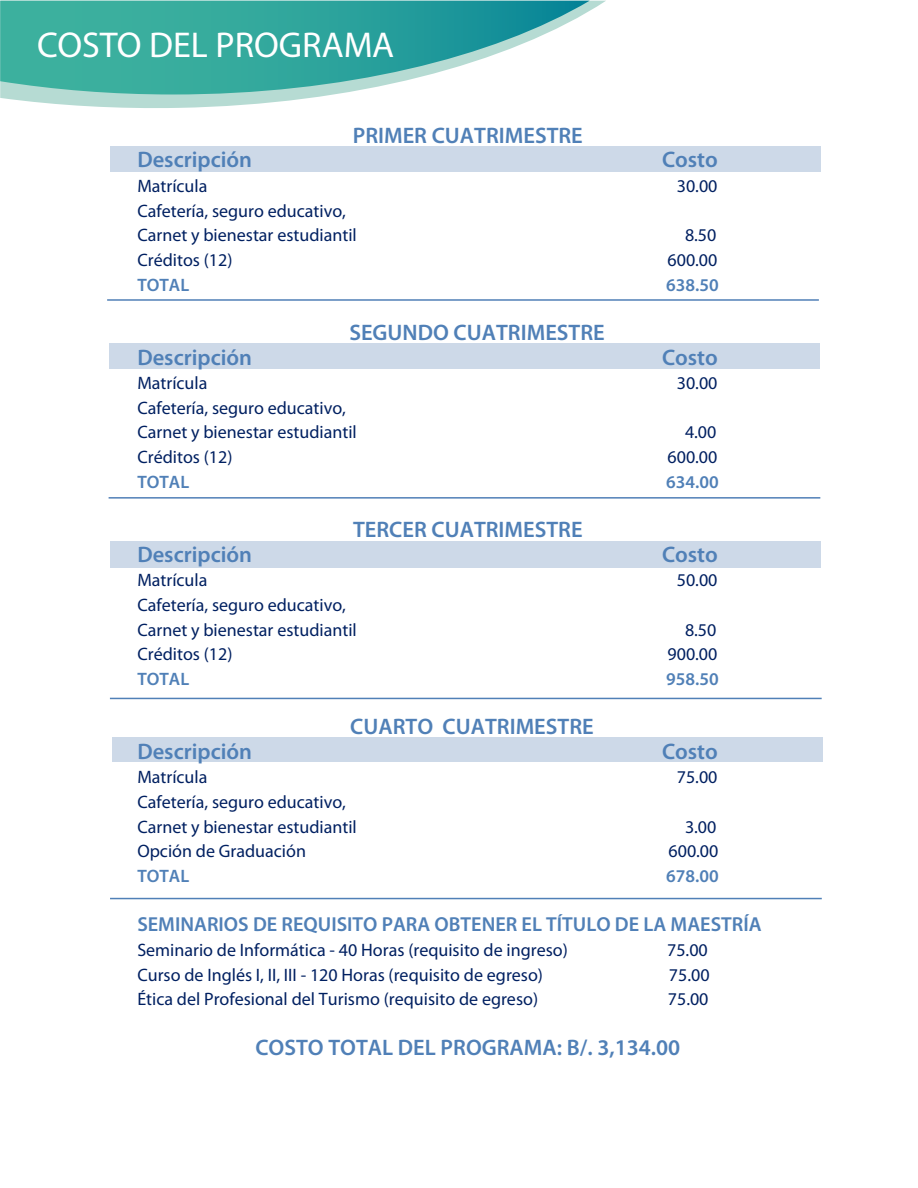
<style>
.page{position:relative;width:918px;height:1188px;background:#fff}
.page>*{position:absolute;margin:0;border:0;box-sizing:border-box;transform-origin:0 0}
.t1{font:36px "Myriad Pro";color:#fff}
.t2{font:600 22.5px "Myriad Pro";color:#5080b7}
.t3{font:600 20.25px "Myriad Pro";color:#5080b7}
.t4{font:18px/24.6px "Myriad Pro";color:#002061}
.t5{font:600 18px "Myriad Pro";color:#5080b7}
</style>
<div class="page">
<svg style="left:0;top:1px;width:606px;height:107px"></svg>
<svg style="left:0;top:1px;width:590px;height:93px"></svg>
<div style="left:112px;top:738px;width:710px;height:24px;background:#cdd9e8"></div>
<div style="left:110px;top:542px;width:711px;height:26px;background:#cdd9e8"></div>
<div style="left:109px;top:343px;width:710px;height:26px;background:#cdd9e8"></div>
<div style="left:110px;top:147px;width:711px;height:25px;background:#cdd9e8"></div>
<hr style="left:109px;top:497px;width:711px;height:2px;background:#5080b7">
<hr style="left:110px;top:898px;width:712px;height:1px;background:#5080b7">
<hr style="left:107px;top:299px;width:712px;height:2px;background:#5080b7">
<hr style="left:110px;top:698px;width:712px;height:1px;background:#5080b7">
<h1 class="t1" style="left:37px;top:22px;width:359px">COSTO DEL PROGRAMA</h1>
<p class="t2" style="left:353px;top:121px;width:232px">PRIMER CUATRIMESTRE</p>
<p class="t2" style="left:137px;top:145px;width:116px">Descripción</p>
<p class="t2" style="left:662px;top:145px;width:57px">Costo</p>
<p class="t4" style="left:137px;top:173px;width:72px">Matrícula</p>
<p class="t4" style="left:677px;top:173px;width:42px">30.00</p>
<p class="t4" style="left:137px;top:198px;width:221px">Cafetería, seguro educativo,<br>Carnet y bienestar estudiantil</p>
<p class="t4" style="left:685px;top:223px;width:33px">8.50</p>
<p class="t4" style="left:137px;top:247px;width:97px">Créditos (12)</p>
<p class="t4" style="left:668px;top:247px;width:51px">600.00</p>
<p class="t5" style="left:137px;top:273px;width:53px">TOTAL</p>
<p class="t5" style="left:666px;top:273px;width:54px">638.50</p>
<p class="t2" style="left:349px;top:318px;width:257px">SEGUNDO CUATRIMESTRE</p>
<p class="t2" style="left:137px;top:343px;width:116px">Descripción</p>
<p class="t2" style="left:662px;top:343px;width:57px">Costo</p>
<p class="t4" style="left:137px;top:371px;width:72px">Matrícula</p>
<p class="t4" style="left:677px;top:371px;width:42px">30.00</p>
<p class="t4" style="left:137px;top:395px;width:221px">Cafetería, seguro educativo,<br>Carnet y bienestar estudiantil</p>
<p class="t4" style="left:685px;top:420px;width:33px">4.00</p>
<p class="t4" style="left:137px;top:444px;width:97px">Créditos (12)</p>
<p class="t4" style="left:668px;top:444px;width:51px">600.00</p>
<p class="t5" style="left:137px;top:470px;width:53px">TOTAL</p>
<p class="t5" style="left:666px;top:470px;width:54px">634.00</p>
<p class="t2" style="left:353px;top:515px;width:231px">TERCER CUATRIMESTRE</p>
<p class="t2" style="left:137px;top:540px;width:116px">Descripción</p>
<p class="t2" style="left:662px;top:540px;width:57px">Costo</p>
<p class="t4" style="left:137px;top:568px;width:72px">Matrícula</p>
<p class="t4" style="left:677px;top:568px;width:42px">50.00</p>
<p class="t4" style="left:137px;top:592px;width:221px">Cafetería, seguro educativo,<br>Carnet y bienestar estudiantil</p>
<p class="t4" style="left:685px;top:617px;width:33px">8.50</p>
<p class="t4" style="left:137px;top:642px;width:97px">Créditos (12)</p>
<p class="t4" style="left:668px;top:642px;width:51px">900.00</p>
<p class="t5" style="left:137px;top:667px;width:53px">TOTAL</p>
<p class="t5" style="left:666px;top:667px;width:54px">958.50</p>
<p class="t2" style="left:350px;top:712px;width:245px">CUARTO CUATRIMESTRE</p>
<p class="t2" style="left:137px;top:737px;width:116px">Descripción</p>
<p class="t2" style="left:662px;top:737px;width:57px">Costo</p>
<p class="t4" style="left:137px;top:765px;width:72px">Matrícula</p>
<p class="t4" style="left:677px;top:765px;width:42px">75.00</p>
<p class="t4" style="left:137px;top:789px;width:221px">Cafetería, seguro educativo,<br>Carnet y bienestar estudiantil</p>
<p class="t4" style="left:685px;top:814px;width:33px">3.00</p>
<p class="t4" style="left:137px;top:839px;width:170px">Opción de Graduación</p>
<p class="t4" style="left:669px;top:839px;width:51px">600.00</p>
<p class="t5" style="left:137px;top:865px;width:53px">TOTAL</p>
<p class="t5" style="left:666px;top:865px;width:54px">678.00</p>
<p class="t3" style="left:137px;top:912px;width:626px">SEMINARIOS DE REQUISITO PARA OBTENER EL TÍTULO DE LA MAESTRÍA</p>
<p class="t4" style="left:137px;top:937px;width:432px">Seminario de Informática - 40 Horas (requisito de ingreso)</p>
<p class="t4" style="left:667px;top:937px;width:42px">75.00</p>
<p class="t4" style="left:137px;top:962px;width:407px">Curso de Inglés I, II, III - 120 Horas (requisito de egreso)</p>
<p class="t4" style="left:669px;top:962px;width:42px">75.00</p>
<p class="t4" style="left:137px;top:987px;width:402px">Ética del Profesional del Turismo (requisito de egreso)</p>
<p class="t4" style="left:668px;top:987px;width:42px">75.00</p>
<p class="t2" style="left:255px;top:1033px;width:426px">COSTO TOTAL DEL PROGRAMA: B/. 3,134.00</p>
</div>
